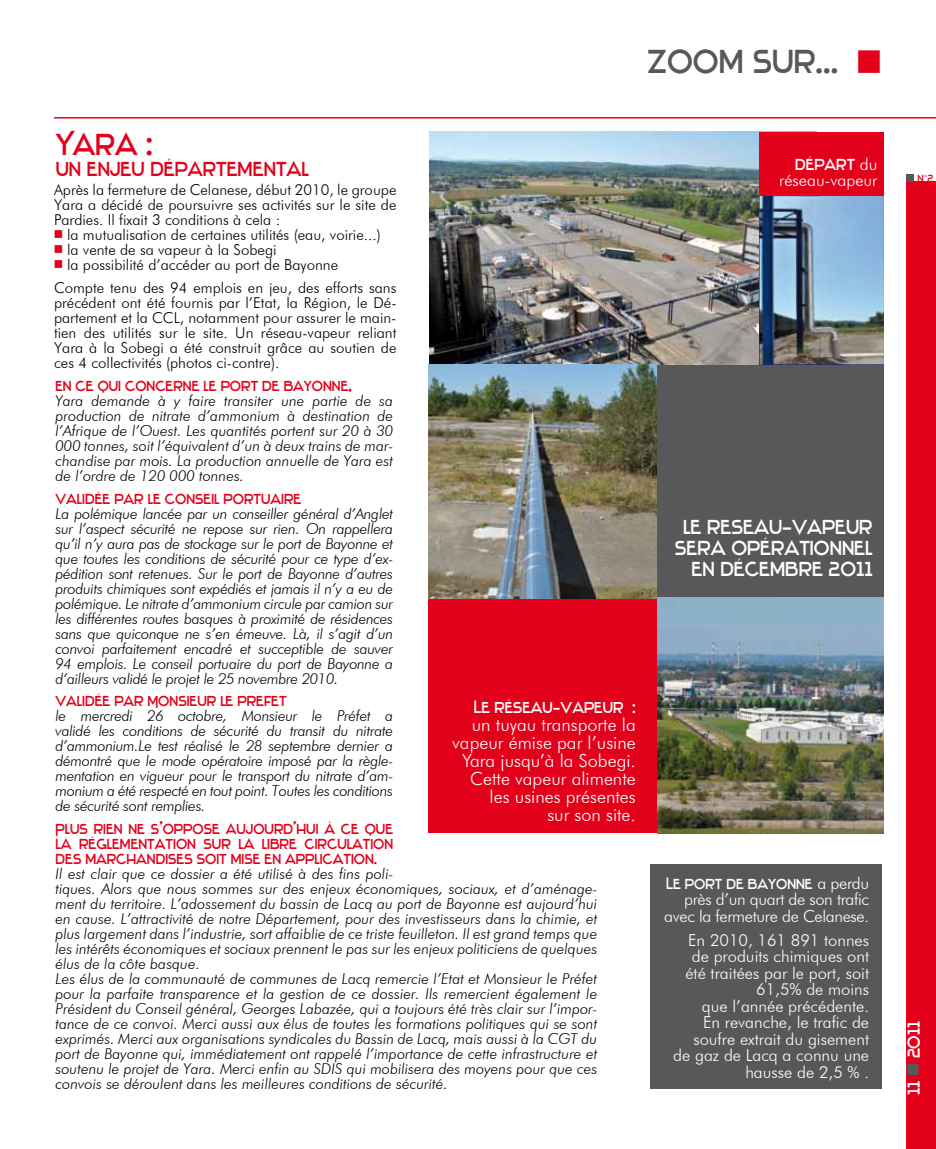
<style>
.page{position:relative;width:936px;height:1149px;background:#fff}
.page>*{position:absolute;margin:0;border:0;box-sizing:border-box;transform-origin:0 0}
.t1{font:34.5px "Stentiga";color:#58585a}
.t2{font:31.5px "Stentiga";color:#e2001a}
.t3{font:21px/21px "Stentiga";color:#fff;text-align:right}
.t4{font:21px "Stentiga";color:#e2001a}
.t5{font:300 18px/18px "Futura BT";color:#fff;text-align:right}
.t6{font:18px "Stentiga";color:#fff}
.t7{font:300 16.5px/16.5px "Futura BT";color:#fff;text-align:right}
.t8{font:300 16.5px/16.5px "Futura BT";letter-spacing:-.02em;color:#fff;text-align:right}
.t9{font:16.5px "Stentiga";color:#fff}
.t10{font:16.35px "Stentiga";color:#fff}
.t11{font:italic 300 15px/15px "Futura BT";color:#000;text-align:justify}
.t12{font:300 15px/15px "Futura BT";color:#000;text-align:justify}
.t13{font:15px/15px "Stentiga";color:#e2001a;text-align:justify}
.t14{font:15px "Stentiga";color:#fff}
.t15{font:10.8px "Stentiga";color:#e2001a}
.s1{font-size:43.5px;color:#e2001a}
.s2{font-family:"Stentiga";font-weight:400;color:#e2001a}
.s3{font-family:"Futura BT";font-weight:300}
.s4{font-family:"Futura BT";font-weight:300;font-size:16.5px}
.s5{font-family:"Segan";font-weight:300;font-size:10.2px}
.s6{font-size:22.5px;color:#58585a}
</style>
<div class="page">
<div style="left:429px;top:598px;width:228px;height:234px;background:#e2001a"></div>
<div style="left:657px;top:364px;width:226px;height:234px;background:#58585a"></div>
<div style="left:650px;top:864px;width:231px;height:224px;background:#58585a"></div>
<img style="left:429px;top:132px;width:330px;height:232px">
<img style="left:429px;top:364px;width:227px;height:234px">
<img style="left:759px;top:195px;width:124px;height:169px">
<img style="left:657px;top:597px;width:226px;height:235px">
<div style="left:759px;top:132px;width:124px;height:63px;background:#e2001a"></div>
<hr style="left:54px;top:117px;width:881px;height:1px;background:#e2001a">
<div style="left:906px;top:181px;width:29px;height:967px;background:#e2001a"></div>
<div style="left:906px;top:174px;width:8px;height:7px;background:#58585a"></div>
<h1 class="t1" style="left:647px;top:42px;width:236px">zoom sur... <span class="s1">•</span></h1>
<h2 class="t2" style="left:56px;top:126px;width:99px">Yara :</h2>
<h3 class="t4" style="left:56px;top:157px;width:255px">Un enjeu départemental</h3>
<p class="t12" style="left:54px;top:182px;width:344px">Après la fermeture de Celanese, début 2010, le groupe Yara a décidé de poursuivre ses activités sur le site de Pardies. Il fixait 3 conditions à cela :</p>
<p class="t12" style="left:54px;top:227px;width:328px"><span class="s2">•</span> la mutualisation de certaines utilités (eau, voirie...)</p>
<p class="t12" style="left:54px;top:242px;width:224px"><span class="s2">•</span> la vente de sa vapeur à la Sobegi</p>
<p class="t12" style="left:54px;top:253px;width:344px;line-height:22.5px"><span class="s2">•</span> la possibilité d’accéder au port de Bayonne<br>Compte tenu des 94 emplois en jeu, des efforts sans</p>
<p class="t12" style="left:54px;top:295px;width:344px">précédent ont été fournis par l’Etat, la Région, le Dé&shy;partement et la CCL, notamment pour assurer le main&shy;tien des utilités sur le site. Un réseau-vapeur reliant Yara à la Sobegi a été construit grâce au soutien de ces 4 collectivités (photos ci-contre).</p>
<p class="t13" style="left:56px;top:378px;width:298px">En ce qui concerne le port de Bayonne,</p>
<p class="t11" style="left:56px;top:393px;width:339px">Yara demande à y faire transiter une partie de sa production de nitrate d’ammonium à destination de l’Afrique de l’Ouest. Les quantités portent sur 20 à 30<br>000 tonnes, soit l’équivalent d’un à deux trains de mar&shy;chandise par mois. La production annuelle de Yara est de l’ordre de 120 000 tonnes.</p>
<p class="t13" style="left:56px;top:491px;width:247px">validée par le conseil portuaire</p>
<p class="t11" style="left:56px;top:505px;width:339px">La polémique lancée par un conseiller général d’Anglet sur l’aspect sécurité ne repose sur rien. On rappellera qu’il n’y aura pas de stockage sur le port de Bayonne et que toutes les conditions de sécurité pour ce type d’ex&shy;pédition sont retenues. Sur le port de Bayonne d’autres produits chimiques sont expédiés et jamais il n’y a eu de polémique. Le nitrate d’ammonium circule par camion sur les différentes routes basques à proximité de résidences sans que quiconque ne s’en émeuve. Là, il s’agit d’un convoi parfaitement encadré et succeptible de sauver 94 emplois. Le conseil portuaire du port de Bayonne a d‘ailleurs validé le projet le 25 novembre 2010.</p>
<p class="t13" style="left:56px;top:693px;width:232px">validée par Monsieur le prefet</p>
<p class="t11" style="left:56px;top:708px;width:339px">le mercredi 26 octobre, Monsieur le Préfet a validé les conditions de sécurité du transit du nitrate d’ammonium.Le test réalisé le 28 septembre dernier a démontré que le mode opératoire imposé par la règle&shy;mentation en vigueur pour le transport du nitrate d’am&shy;monium a été respecté en tout point. Toutes les conditions de sécurité sont remplies.</p>
<p class="t13" style="left:56px;top:821px;width:339px">Plus rien ne s’oppose aujourd’hui à ce que la règlementation sur la libre circulation des marchandises soit mise en application.</p>
<p class="t11" style="left:56px;top:865px;width:543px;text-align:left">Il est clair que ce dossier a été utilisé à des fins poli-<br>tiques. Alors que nous sommes sur des enjeux économiques, sociaux, et d’aménage&shy;ment du territoire. L’adossement du bassin de Lacq au port de Bayonne est aujourd’hui en cause. L’attractivité de notre Département, pour des investisseurs dans la chimie, et plus largement dans l’industrie, sort affaiblie de ce triste feuilleton. Il est grand temps que les intérêts économiques et sociaux prennent le pas sur les enjeux politiciens de quelques élus de la côte basque.<br>Les élus de la communauté de communes de Lacq remercie l’Etat et Monsieur le Préfet pour la parfaite transparence et la gestion de ce dossier. Ils remercient également le Président du Conseil général, Georges Labazée, qui a toujours été très clair sur l’impor&shy;tance de ce convoi. Merci aussi aux élus de toutes les formations politiques qui se sont exprimés. Merci aux organisations syndicales du Bassin de Lacq, mais aussi à la CGT du port de Bayonne qui, immédiatement ont rappelé l’importance de cette infrastructure et soutenu le projet de Yara. Merci enfin au SDIS qui mobilisera des moyens pour que ces convois se déroulent dans les meilleures conditions de sécurité.</p>
<p class="t10" style="left:474px;top:698px;width:163px">Le réseau-vapeur :</p>
<p class="t5" style="left:452px;top:715px;width:185px">un tuyau transporte la vapeur émise par l’usine<br>Yara jusqu’à la Sobegi.<br>Cette vapeur alimente les usines présentes<br>sur son site.</p>
<p class="t9" style="left:795px;top:155px;width:84px">Départ <span class="s3">du</span></p>
<p class="t7" style="left:779px;top:172px;width:100px">réseau-vapeur</p>
<h3 class="t3" style="left:674px;top:516px;width:199px">le reseau-vapeur sera opérationnel en décembre 2011</h3>
<p class="t14" style="left:666px;top:875px;width:204px">Le port de Bayonne <span class="s4">a perdu</span></p>
<p class="t8" style="left:664px;top:890px;width:206px">près d’un quart de son trafic avec la fermeture de Celanese.</p>
<p class="t7" style="left:673px;top:931px;width:197px">En 2010, 161 891 tonnes de produits chimiques ont été traitées par le port, soit<br>61,5% de moins<br>que l’année précédente.<br>En revanche, le trafic de soufre extrait du gisement de gaz de Lacq a connu une hausse de 2,5 % .</p>
<p class="t15" style="left:917px;top:172px;width:18px">n<span class="s5">°</span>2</p>
<p class="t6" style="left:903px;top:1094px;width:75px;rotate:-90deg">11 <span class="s6">•</span> 2011</p>
</div>
